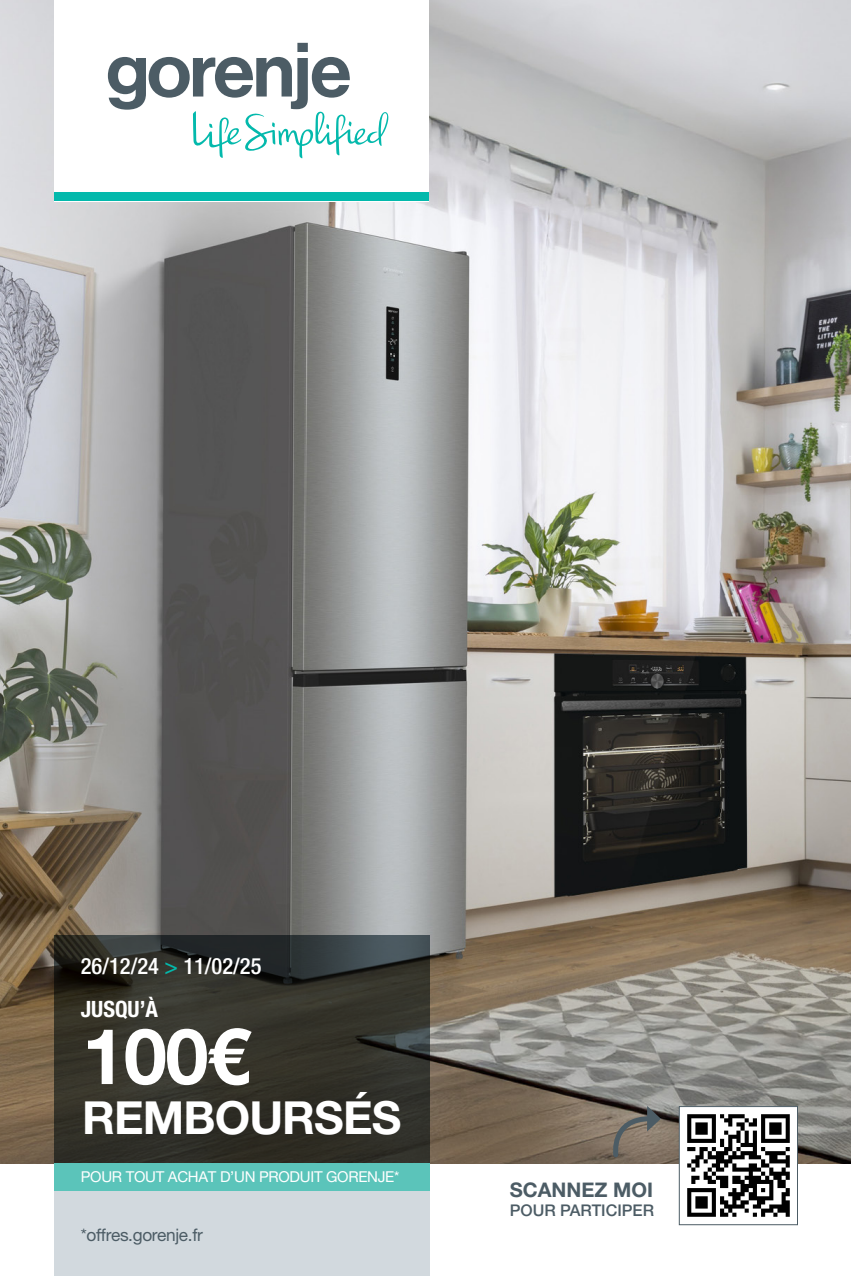
<style>
.page{position:relative;width:851px;height:1276px;background:#fff}
.page>*{position:absolute;margin:0;border:0;box-sizing:border-box;transform-origin:0 0}
.t1{font:700 77.5px "Helvetica Neue LT Pro";color:#fff}
.t2{font:700 45.75px "Helvetica Neue LT Pro";letter-spacing:-.02em;color:#fff}
.t3{font:500 condensed 22.5px/42.5px "Helvetica Neue LT Pro";color:#fff}
.t4{font:700 20.25px "Helvetica Neue LT Pro";color:#4c5c65}
.t5{font:17.25px "Helvetica Neue LT Pro";letter-spacing:-.02em;color:#4c5c65}
.t6{font:500 16px "Helvetica Neue LT Pro";color:#4c5c65}
.t7{font:15px "Helvetica Neue LT Pro";letter-spacing:-.02em;color:#fff}
.s1{color:#03b9ac}
.s2{font-weight:700}
</style>
<div class="page">
<img style="left:0;top:0;width:850px;height:1163px">
<div style="left:54px;top:1191px;width:375px;height:85px;background:#d2d9de"></div>
<svg style="left:54px;top:935px;width:375px;height:228px;background:#31312a"></svg>
<div style="left:54px;top:1163px;width:375px;height:28px;background:#5bc4ba"></div>
<img style="left:681px;top:1108px;width:114px;height:109px">
<div style="left:679px;top:1106px;width:118px;height:119px;border:1px solid #4c5c65"></div>
<svg style="left:610px;top:1106px;width:50px;height:54px;background:#786f65"></svg>
<div style="left:54px;top:0;width:374px;height:201px;background:#fff"></div>
<div style="left:54px;top:192px;width:374px;height:9px;background:#03b9ac"></div>
<svg style="left:108px;top:43px;width:281px;height:116px"></svg>
<h3 class="t3" style="left:81px;top:945px;width:182px">26/12/24 <span class="s1">&gt;</span> 11/02/25<br><span class="s2">JUSQU’À</span></h3>
<h1 class="t1" style="left:82px;top:1008px;width:169px">100€</h1>
<h2 class="t2" style="left:82px;top:1089px;width:320px">REMBOURSÉS</h2>
<p class="t7" style="left:81px;top:1167px;width:320px">POUR TOUT ACHAT D’UN PRODUIT GORENJE*</p>
<p class="t5" style="left:81px;top:1225px;width:123px">*offres.gorenje.fr</p>
<h3 class="t4" style="left:509px;top:1177px;width:145px">SCANNEZ MOI</h3>
<p class="t6" style="left:509px;top:1200px;width:146px">POUR PARTICIPER</p>
</div>
